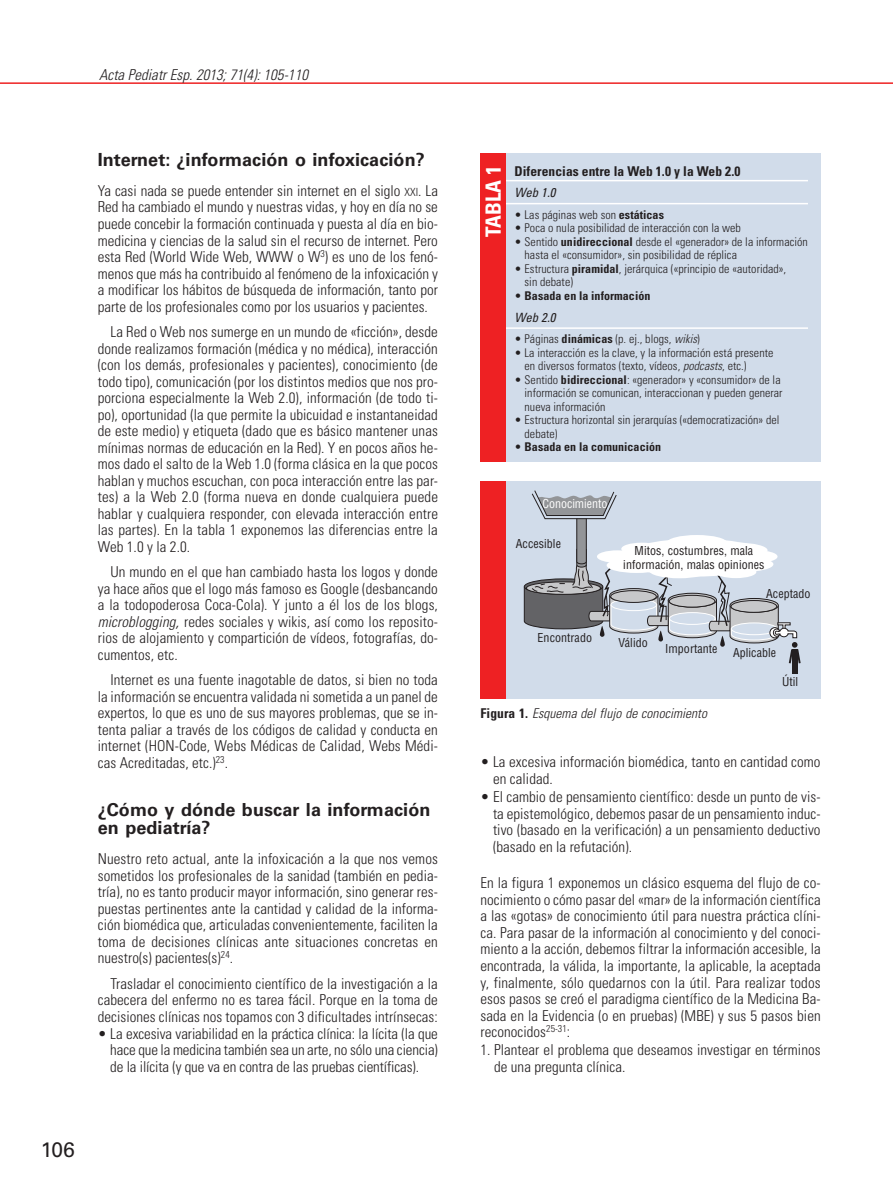
<style>
.page{position:relative;width:893px;height:1191px;background:#fff}
.page>*{position:absolute;margin:0;border:0;box-sizing:border-box;transform-origin:0 0}
.t1{font:700 condensed 21px "Univers LT Std";letter-spacing:.005em;color:#fff}
.t2{font:21px "Univers LT Std";color:#231f20}
.t3{font:700 18px/18px "Univers LT Std";letter-spacing:.005em;color:#231f20}
.t4{font:300 condensed 15px/16.5px "Univers LT Std";letter-spacing:.005em;color:#231f20;text-align:justify}
.t5{font:italic 300 condensed 15px "Univers LT Std";letter-spacing:.005em;color:#231f20}
.t6{font:italic 300 condensed 13.5px "Univers LT Std";letter-spacing:.005em;color:#231f20}
.t7{font:700 condensed 13.5px "Univers LT Std";letter-spacing:.005em;color:#231f20}
.t8{font:italic condensed 12.75px "Univers LT Std";letter-spacing:-.01em;color:#231f20}
.t9{font:300 condensed 12px/13.5px "Univers LT Std";letter-spacing:.005em;color:#231f20}
.t10{font:condensed 12px/13.5px "Helvetica LT Std";letter-spacing:.005em;color:#231f20;text-align:center}
.t11{font:700 condensed 12px "Univers LT Std";letter-spacing:.005em;color:#231f20}
.t12{font:condensed 12px "Helvetica LT Std";letter-spacing:-.005em;color:#fff}
.s1{font-size:11.25px}
.s2{font-style:italic}
.s3{font-style:italic;font-stretch:normal}
.s4{font-weight:700}
.s5{font-weight:300}
.s6{font-weight:700;font-style:normal}
</style>
<div class="page">
<hr style="left:0;top:82px;width:893px;height:2px;background:#ee2123">
<div style="left:480px;top:153px;width:341px;height:308px;background:#d1dcea"></div>
<hr style="left:493px;top:180px;width:315px;height:1px;background:#fff">
<hr style="left:493px;top:203px;width:315px;height:1px;background:#fff">
<hr style="left:493px;top:327px;width:315px;height:2px;background:#fff">
<div style="left:480px;top:153px;width:26px;height:308px;background:#ee2123"></div>
<div style="left:480px;top:480px;width:341px;height:218px;background:#d1dcea"></div>
<div style="left:480px;top:480px;width:26px;height:218px;background:#ee2123"></div>
<hr style="left:792px;top:649px;width:2px;height:25px;background:#231f20">
<hr style="left:795px;top:649px;width:2px;height:25px;background:#231f20">
<svg style="left:523px;top:490px;width:278px;height:173px"></svg>
<p class="t5" style="left:99px;top:67px;width:210px">Acta Pediatr Esp. 2013; 71(4): 105-110</p>
<p class="t3" style="left:98px;top:152px;width:329px">Internet: ¿información o infoxicación?</p>
<p class="t4" style="left:98px;top:183px;width:342px">Ya casi nada se puede entender sin internet en el siglo <span class="s1">XXI</span>. La Red ha cambiado el mundo y nuestras vidas, y hoy en día no se puede concebir la formación continuada y puesta al día en bio&shy;medicina y ciencias de la salud sin el recurso de internet. Pero esta Red (World Wide Web, WWW o W<sup>3</sup>) es uno de los fenó&shy;menos que más ha contribuido al fenómeno de la infoxicación y a modificar los hábitos de búsqueda de información, tanto por parte de los profesionales como por los usuarios y pacientes.</p>
<p class="t4" style="left:98px;top:324px;width:342px;text-indent:13px">La Red o Web nos sumerge en un mundo de «ficción», desde donde realizamos formación (médica y no médica), interacción (con los demás, profesionales y pacientes), conocimiento (de todo tipo), comunicación (por los distintos medios que nos pro&shy;porciona especialmente la Web 2.0), información (de todo ti&shy;po), oportunidad (la que permite la ubicuidad e instantaneidad de este medio) y etiqueta (dado que es básico mantener unas mínimas normas de educación en la Red). Y en pocos años he&shy;mos dado el salto de la Web 1.0 (forma clásica en la que pocos hablan y muchos escuchan, con poca interacción entre las par&shy;tes) a la Web 2.0 (forma nueva en donde cualquiera puede hablar y cualquiera responder, con elevada interacción entre las partes). En la tabla 1 exponemos las diferencias entre la Web 1.0 y la 2.0.</p>
<p class="t4" style="left:98px;top:564px;width:342px;text-indent:13px">Un mundo en el que han cambiado hasta los logos y donde ya hace años que el logo más famoso es Google (desbancando a la todopoderosa Coca-Cola). Y junto a él los de los blogs, <span class="s2">microblogging</span><span class="s3">,</span> redes sociales y wikis, así como los reposito&shy;rios de alojamiento y compartición de vídeos, fotografías, do&shy;cumentos, etc.</p>
<p class="t4" style="left:98px;top:672px;width:342px;text-indent:13px">Internet es una fuente inagotable de datos, si bien no toda la información se encuentra validada ni sometida a un panel de expertos, lo que es uno de sus mayores problemas, que se in&shy;tenta paliar a través de los códigos de calidad y conducta en internet (HON-Code, Webs Médicas de Calidad, Webs Médi&shy;cas Acreditadas, etc.)<sup>23</sup>.</p>
<p class="t3" style="left:98px;top:802px;width:334px">¿Cómo y dónde buscar la información en pediatría?</p>
<p class="t4" style="left:98px;top:851px;width:342px">Nuestro reto actual, ante la infoxicación a la que nos vemos sometidos los profesionales de la sanidad (también en pedia&shy;tría), no es tanto producir mayor información, sino generar res&shy;puestas pertinentes ante la cantidad y calidad de la informa&shy;ción biomédica que, articuladas convenientemente, faciliten la toma de decisiones clínicas ante situaciones concretas en nuestro(s) pacientes(s)<sup>24</sup>.</p>
<p class="t4" style="left:98px;top:976px;width:342px;text-indent:13px">Trasladar el conocimiento científico de la investigación a la cabecera del enfermo no es tarea fácil. Porque en la toma de decisiones clínicas nos topamos con 3 dificultades intrínsecas:</p>
<p class="t4" style="left:110px;top:1026px;width:329px;text-indent:-13px">• La excesiva variabilidad en la práctica clínica: la lícita (la que hace que la medicina también sea un arte, no sólo una ciencia) de la ilícita (y que va en contra de las pruebas científicas).</p>
<p class="t2" style="left:41px;top:1139px;width:36px">106</p>
<p class="t1" style="left:483px;top:237px;width:73px;rotate:-90deg">TABLA 1</p>
<p class="t7" style="left:514px;top:164px;width:227px">Diferencias entre la Web 1.0 y la Web 2.0</p>
<p class="t8" style="left:514px;top:187px;width:43px">Web 1.0</p>
<p class="t9" style="left:514px;top:208px;width:151px">• Las páginas web son <span class="s4">estáticas</span></p>
<p class="t9" style="left:514px;top:222px;width:228px">• Poca o nula posibilidad de interacción con la web</p>
<p class="t9" style="left:524px;top:235px;width:285px;text-indent:-10px">• Sentido <span class="s4">unidireccional</span> desde el «generador» de la información hasta el «consumidor», sin posibilidad de réplica</p>
<p class="t9" style="left:524px;top:262px;width:263px;text-indent:-10px">• Estructura <span class="s4">piramidal</span>, jerárquica («principio de «autoridad», sin debate)</p>
<p class="t11" style="left:514px;top:290px;width:137px"><span class="s5">•</span> Basada en la información</p>
<p class="t8" style="left:514px;top:311px;width:43px">Web 2.0</p>
<p class="t9" style="left:514px;top:333px;width:187px">• Páginas <span class="s4">dinámicas</span> (p. ej., blogs, <span class="s2">wikis</span>)</p>
<p class="t9" style="left:524px;top:346px;width:250px;text-indent:-10px">• La interacción es la clave, y la información está presente en diversos formatos (texto, vídeos, <span class="s2">podcasts</span>, etc.)</p>
<p class="t9" style="left:524px;top:373px;width:260px;text-indent:-10px">• Sentido <span class="s4">bidireccional</span>: «generador» y «consumidor» de la información se comunican, interaccionan y pueden generar nueva información</p>
<p class="t9" style="left:524px;top:414px;width:256px;text-indent:-10px">• Estructura horizontal sin jerarquías («democratización» del debate)</p>
<p class="t11" style="left:514px;top:441px;width:148px"><span class="s5">•</span> Basada en la comunicación</p>
<p class="t12" style="left:543px;top:499px;width:66px">Conocimiento</p>
<p class="t10" style="left:516px;top:538px;width:47px">Accesible</p>
<p class="t10" style="left:623px;top:545px;width:143px">Mitos, costumbres, mala información, malas opiniones</p>
<p class="t10" style="left:766px;top:588px;width:46px">Aceptado</p>
<p class="t10" style="left:537px;top:632px;width:56px">Encontrado</p>
<p class="t10" style="left:618px;top:637px;width:31px">Válido</p>
<p class="t10" style="left:665px;top:643px;width:54px">Importante</p>
<p class="t10" style="left:733px;top:647px;width:45px">Aplicable</p>
<p class="t10" style="left:782px;top:676px;width:18px">Útil</p>
<p class="t6" style="left:480px;top:707px;width:228px"><span class="s6">Figura 1.</span> Esquema del flujo de conocimiento</p>
<p class="t4" style="left:493px;top:754px;width:329px;text-indent:-13px">• La excesiva información biomédica, tanto en cantidad como en calidad.</p>
<p class="t4" style="left:493px;top:789px;width:329px;text-indent:-13px">• El cambio de pensamiento científico: desde un punto de vis&shy;ta epistemológico, debemos pasar de un pensamiento induc&shy;tivo (basado en la verificación) a un pensamiento deductivo (basado en la refutación).</p>
<p class="t4" style="left:480px;top:875px;width:342px">En la figura 1 exponemos un clásico esquema del flujo de co&shy;nocimiento o cómo pasar del «mar» de la información científica a las «gotas» de conocimiento útil para nuestra práctica clíni&shy;ca. Para pasar de la información al conocimiento y del conoci&shy;miento a la acción, debemos filtrar la información accesible, la encontrada, la válida, la importante, la aplicable, la aceptada y, finalmente, sólo quedarnos con la útil. Para realizar todos esos pasos se creó el paradigma científico de la Medicina Ba&shy;sada en la Evidencia (o en pruebas) (MBE) y sus 5 pasos bien reconocidos<sup>25-31</sup>:</p>
<p class="t4" style="left:494px;top:1042px;width:328px;text-indent:-14px">1. Plantear el problema que deseamos investigar en términos de una pregunta clínica.</p>
</div>
